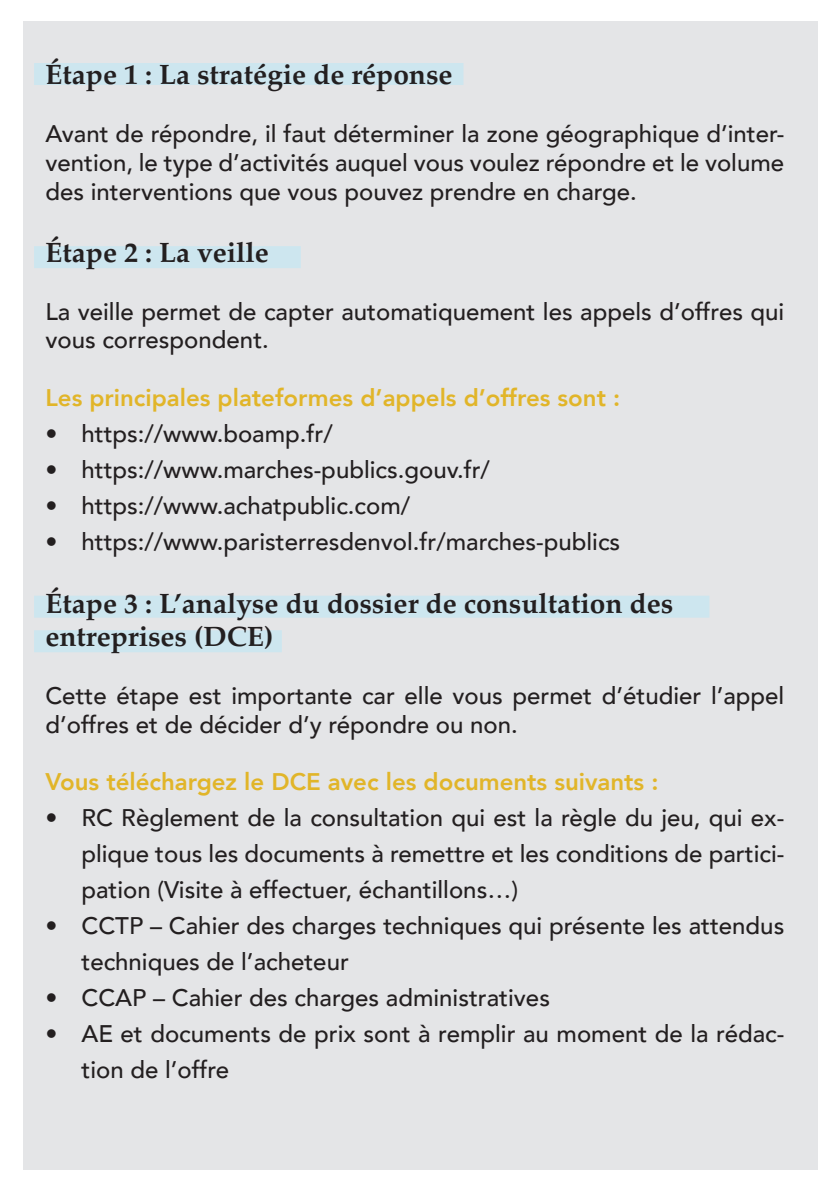
<style>
.page{position:relative;width:840px;height:1191px;background:#fff}
.page>*{position:absolute;margin:0;border:0;box-sizing:border-box;transform-origin:0 0}
.t1{font:700 28px "Palatino";color:#231f20}
.t2{font:500 24px/28.8px "Avenir";color:#231f20}
.t3{font:800 24px "Avenir";color:#e1b529}
</style>
<div class="page">
<div style="left:23px;top:21px;width:793px;height:1148px;background:#e4e5e7"></div>
<div style="left:34px;top:63px;width:429px;height:22px;background:#cde6ef"></div>
<div style="left:34px;top:246px;width:266px;height:22px;background:#cde6ef"></div>
<div style="left:34px;top:595px;width:675px;height:22px;background:#cde6ef"></div>
<div style="left:34px;top:630px;width:248px;height:22px;background:#cde6ef"></div>
<p class="t1" style="left:45px;top:51px;width:408px">Étape 1 : La stratégie de réponse</p>
<p class="t2" style="left:45px;top:118px;width:740px;text-align:justify">Avant de répondre, il faut déterminer la zone géographique d’inter&shy;vention, le type d’activités auquel vous voulez répondre et le volume des interventions que vous pouvez prendre en charge.</p>
<p class="t1" style="left:45px;top:229px;width:225px">Étape 2 : La veille</p>
<p class="t2" style="left:45px;top:296px;width:740px">La veille permet de capter automatiquement les appels d’offres qui vous correspondent.</p>
<p class="t3" style="left:45px;top:379px;width:576px">Les principales plateformes d’appels d’offres sont :</p>
<p class="t2" style="left:45px;top:418px;width:289px">• https://www.boamp.fr/</p>
<p class="t2" style="left:45px;top:454px;width:446px">• https://www.marches-publics.gouv.fr/</p>
<p class="t2" style="left:45px;top:490px;width:366px">• https://www.achatpublic.com/</p>
<p class="t2" style="left:45px;top:526px;width:576px">• https://www.paristerresdenvol.fr/marches-publics</p>
<p class="t1" style="left:45px;top:579px;width:629px">Étape 3 : L’analyse du dossier de consultation des</p>
<p class="t1" style="left:45px;top:613px;width:229px">entreprises (DCE)</p>
<p class="t2" style="left:45px;top:680px;width:740px">Cette étape est importante car elle vous permet d’étudier l’appel d’offres et de décider d’y répondre ou non.</p>
<p class="t3" style="left:45px;top:763px;width:614px">Vous téléchargez le DCE avec les documents suivants :</p>
<p class="t2" style="left:81px;top:798px;width:704px;line-height:36px;text-align:justify;text-indent:-36px">• RC Règlement de la consultation qui est la règle du jeu, qui ex&shy;plique tous les documents à remettre et les conditions de partici&shy;pation (Visite à effectuer, échantillons…)</p>
<p class="t2" style="left:81px;top:906px;width:704px;line-height:36px;text-indent:-36px">• CCTP – Cahier des charges techniques qui présente les attendus techniques de l’acheteur</p>
<p class="t2" style="left:45px;top:982px;width:506px">• CCAP – Cahier des charges administratives</p>
<p class="t2" style="left:81px;top:1014px;width:704px;line-height:36px;text-indent:-36px">• AE et documents de prix sont à remplir au moment de la rédac&shy;tion de l’offre</p>
</div>
